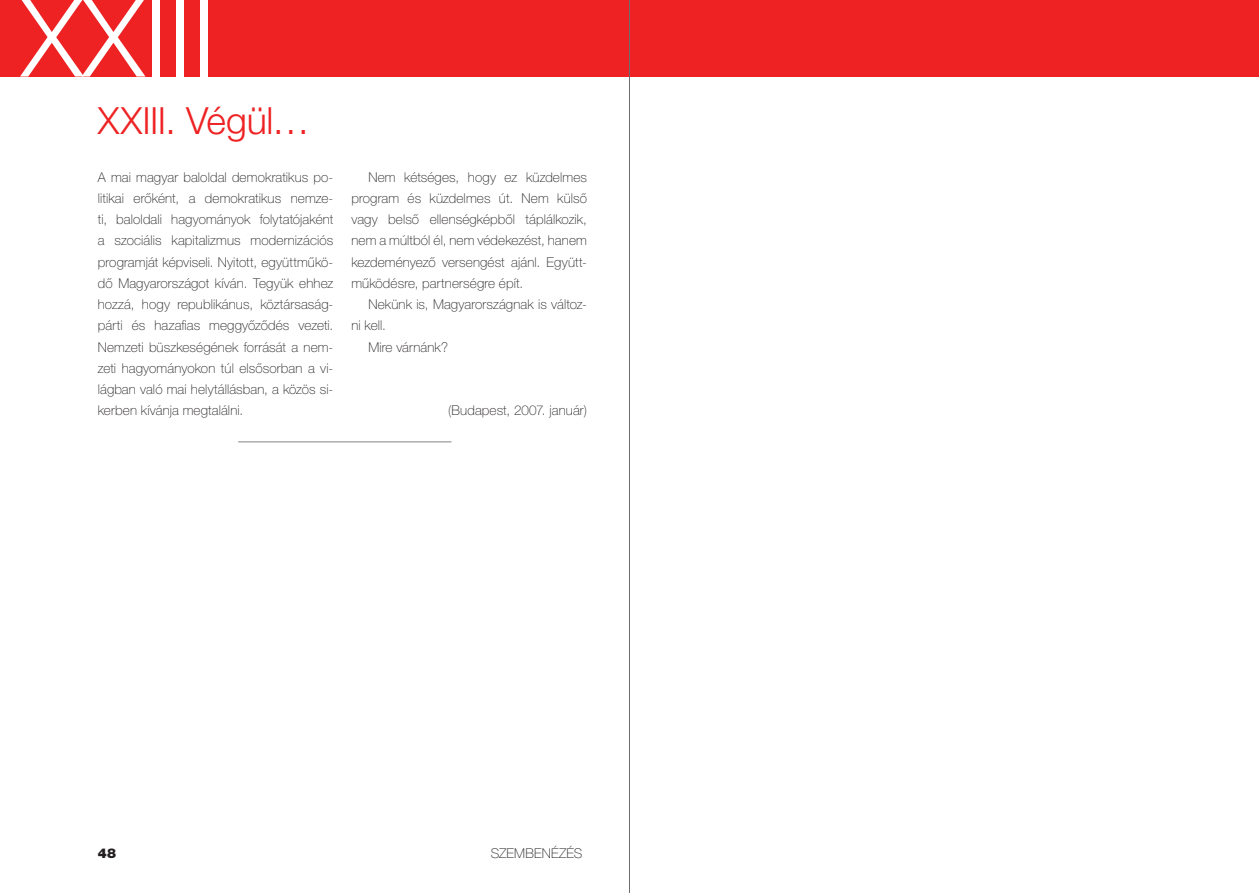
<style>
.page{position:relative;width:1259px;height:893px;background:#fff}
.page>*{position:absolute;margin:0;border:0;box-sizing:border-box;transform-origin:0 0}
.t1{font:107.25px "Helvetica Neue LT Std Lt HU";color:#fff}
.t2{font:37.5px "Helvetica Neue LT Std Lt HU";letter-spacing:-.005em;color:#ee2123}
.t3{font:13.5px/21.3px "Helvetica Neue LT Std Th HU";letter-spacing:.01em;color:#231f20;text-align:justify}
.t4{font:13.5px "Helvetica Neue LT Std Blk HU";color:#231f20}
</style>
<div class="page">
<div style="left:0;top:0;width:629px;height:77px;background:#ee2123"></div>
<div style="left:629px;top:0;width:630px;height:77px;background:#ee2123"></div>
<hr style="left:238px;top:441px;width:213px;height:1px;background:#808285">
<hr style="left:629px;top:0;width:1px;height:893px;background:#6c6d70">
<h1 class="t1" style="left:21px;top:-27px;width:196px">XXIII</h1>
<h2 class="t2" style="left:98px;top:98px;width:213px">XXIII. Végül…</h2>
<p class="t3" style="left:98px;top:166px;width:237px">A mai magyar baloldal demokratikus po&shy;litikai erőként, a demokratikus nemze&shy;ti, baloldali hagyományok folytatójaként a szociális kapitalizmus modernizációs programját képviseli. Nyitott, együttműkö&shy;dő Magyarországot kíván. Tegyük ehhez hozzá, hogy republikánus, köztársaság&shy;párti és hazafias meggyőződés vezeti.<br>Nemzeti büszkeségének forrását a nem&shy;zeti hagyományokon túl elsősorban a vi&shy;lágban való mai helytállásban, a közös si&shy;kerben kívánja megtalálni.</p>
<p class="t3" style="left:351px;top:166px;width:237px;text-indent:17px">Nem kétséges, hogy ez küzdelmes program és küzdelmes út. Nem külső vagy belső ellenségképből táplálkozik, nem a múltból él, nem védekezést, hanem kezdeményező versengést ajánl. Együtt&shy;működésre, partnerségre épít.</p>
<p class="t3" style="left:368px;top:294px;width:220px">Nekünk is, Magyarországnak is változ-</p>
<p class="t3" style="left:351px;top:315px;width:36px">ni kell.</p>
<p class="t3" style="left:368px;top:336px;width:81px">Mire várnánk?</p>
<p class="t3" style="left:448px;top:400px;width:140px">(Budapest, 2007. január)</p>
<p class="t4" style="left:98px;top:846px;width:19px">48</p>
<p class="t3" style="left:491px;top:843px;width:91px">Szemb en ézés</p>
</div>
